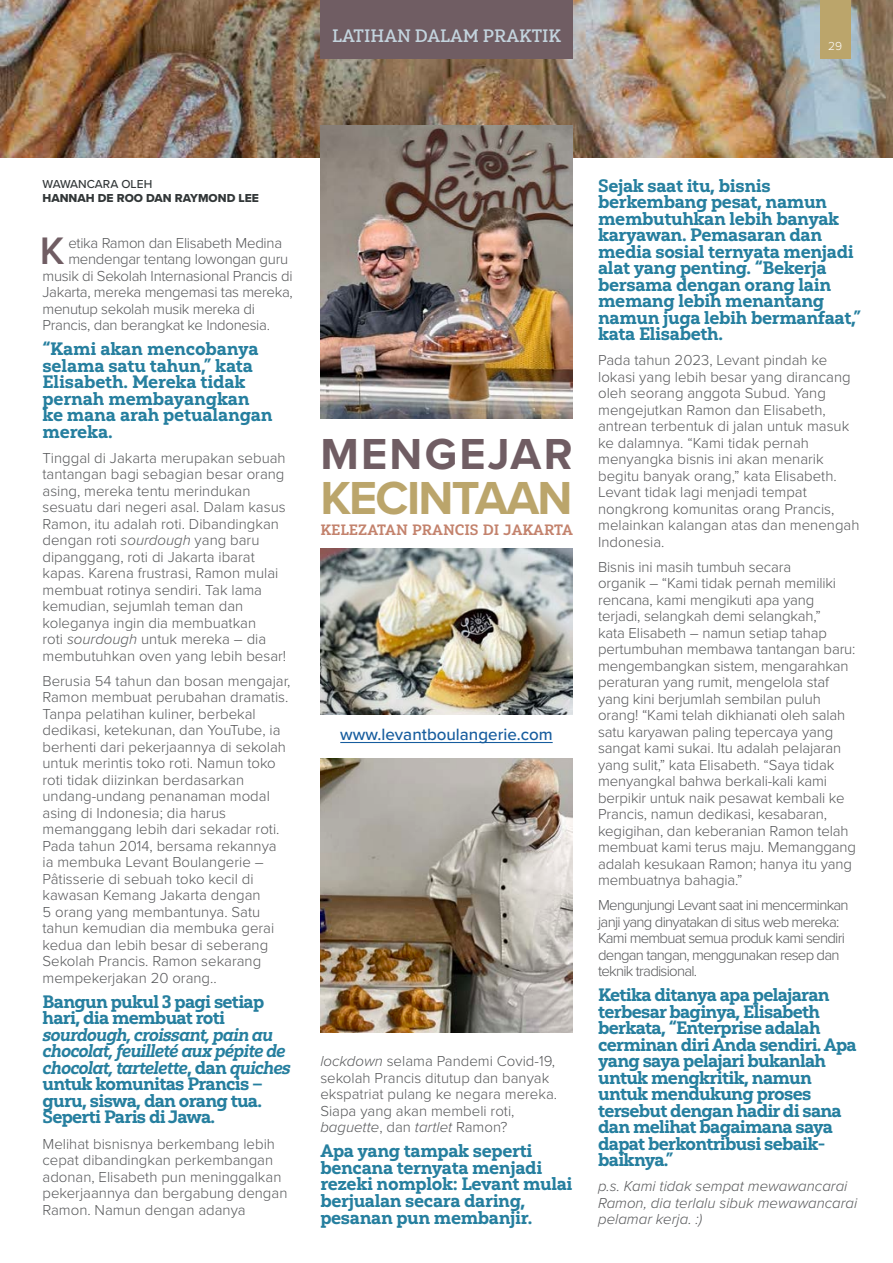
<style>
.page{position:relative;width:893px;height:1263px;background:#fff}
.page>*{position:absolute;margin:0;border:0;box-sizing:border-box;transform-origin:0 0}
.Body_text{font:700 48px "Proxima Nova";letter-spacing:-.035em;color:#bba56b}
.Body_text-2{font:700 45px "Proxima Nova";letter-spacing:.05em;color:#705d63}
.Drop_cap_text{font:600 39.75px "Proxima Nova";color:#705d63}
.Pull_out_text{font:18px/16.5px "Yorkten Slab Nor Ex B";letter-spacing:-.025em;color:#267f9f}
.t1{font:18px "Yorkten Slab Nor Med";color:#c3d4de}
.Body_text-3{font:500 16.95px "Proxima Nova";color:#175d9e}
.Body_text-4{font:300 15px/16.5px "Proxima Nova";color:#57585a}
.Drop_cap_text-2{font:300 15px "Proxima Nova";letter-spacing:-.02em;color:#57585a}
.Body_text-5{font:300 15px/16.5px "Proxima Nova";letter-spacing:-.05em;color:#57585a}
.Body_text-6{font:italic 300 15px/16.5px "Proxima Nova";color:#57585a}
.Body_text-7{font:15px "Yorkten Slab Nor Bol";color:#c3826c}
.Body_text-8{font:12px/14.4px "Proxima Nova Extrabld";color:#323738}
.t2{font:300 12px "Proxima Nova";color:#fff}
.s1{font-family:"Proxima Nova";font-weight:500}
.s2{font-style:italic}
.s3{font-family:"Yorkten Slab Nor Ex B It"}
</style>
<div class="page">
<img style="left:0;top:0;width:893px;height:157px">
<img style="left:320px;top:125px;width:253px;height:294px">
<img style="left:320px;top:549px;width:253px;height:165px">
<img style="left:320px;top:758px;width:253px;height:274px">
<hr style="left:340px;top:742px;width:213px;height:1px;background:#175d9e">
<div style="left:320px;top:0;width:253px;height:58px;background:#705d63"></div>
<div style="left:820px;top:0;width:30px;height:58px;background:#bba56b"></div>
<p class="t1" style="left:332px;top:25px;width:231px">LATIHAN DALAM PRAKTIK</p>
<p class="t2" style="left:828px;top:37px;width:15px">29</p>
<p class="Body_text-8" style="left:43px;top:177px;width:218px"><span class="s1">WAWANCARA OLEH<br></span>HANNAH DE ROO DAN RAYMOND LEE</p>
<p class="Drop_cap_text" style="left:40px;top:221px;width:26px">K</p>
<p class="Drop_cap_text-2" style="left:68px;top:232px;width:215px">etika Ramon dan Elisabeth Medina</p>
<p class="Drop_cap_text-2" style="left:68px;top:248px;width:221px">mendengar tentang lowongan guru</p>
<p class="Drop_cap_text-2" style="left:43px;top:265px;width:252px">musik di Sekolah Internasional Prancis di</p>
<p class="Drop_cap_text-2" style="left:43px;top:281px;width:252px">Jakarta, mereka mengemasi tas mereka,</p>
<p class="Drop_cap_text-2" style="left:43px;top:298px;width:214px">menutup sekolah musik mereka di</p>
<p class="Drop_cap_text-2" style="left:43px;top:314px;width:229px">Prancis, dan berangkat ke Indonesia.</p>
<p class="Pull_out_text" style="left:43px;top:341px;width:232px">“Kami akan mencobanya selama satu tahun,” kata<br>Elisabeth. Mereka tidak pernah membayangkan ke mana arah petualangan mereka.</p>
<p class="Body_text-4" style="left:43px;top:449px;width:245px">Tinggal di Jakarta merupakan sebuah tantangan bagi sebagian besar orang asing, mereka tentu merindukan sesuatu dari negeri asal. Dalam kasus Ramon, itu adalah roti. Dibandingkan dengan roti <span class="s2">sourdough</span> yang baru dipanggang, roti di Jakarta ibarat kapas. Karena frustrasi, Ramon mulai membuat rotinya sendiri. Tak lama kemudian, sejumlah teman dan koleganya ingin dia membuatkan<br>roti <span class="s2">sourdough</span> untuk mereka – dia membutuhkan oven yang lebih besar!</p>
<p class="Body_text-4" style="left:43px;top:672px;width:250px">Berusia 54 tahun dan bosan mengajar, Ramon membuat perubahan dramatis.<br>Tanpa pelatihan kuliner, berbekal dedikasi, ketekunan, dan YouTube, ia berhenti dari pekerjaannya di sekolah untuk merintis toko roti. Namun toko roti tidak diizinkan berdasarkan undang-undang penanaman modal asing di Indonesia; dia harus memanggang lebih dari sekadar roti.<br>Pada tahun 2014, bersama rekannya ia membuka Levant Boulangerie – Pâtisserie di sebuah toko kecil di kawasan Kemang Jakarta dengan<br>5 orang yang membantunya. Satu tahun kemudian dia membuka gerai kedua dan lebih besar di seberang Sekolah Prancis. Ramon sekarang mempekerjakan 20 orang..</p>
<p class="Pull_out_text" style="left:43px;top:993px;width:250px">Bangun pukul 3 pagi setiap hari, dia membuat roti <span class="s3">sourdough, croissant, pain au chocolat, feuilleté aux pépite de chocolat, tartelette</span>, dan <span class="s3">quiches </span>untuk komunitas Prancis – guru, siswa, dan orang tua.<br>Seperti Paris di Jawa.</p>
<p class="Body_text-4" style="left:43px;top:1134px;width:246px">Melihat bisnisnya berkembang lebih cepat dibandingkan perkembangan adonan, Elisabeth pun meninggalkan pekerjaannya dan bergabung dengan Ramon. Namun dengan adanya</p>
<p class="Body_text-2" style="left:320px;top:421px;width:254px">MENGEJAR</p>
<p class="Body_text" style="left:320px;top:462px;width:254px">KECINTAAN</p>
<p class="Body_text-7" style="left:320px;top:520px;width:254px">KELEZATAN PRANCIS DI JAKARTA</p>
<p class="Body_text-3" style="left:340px;top:722px;width:214px">www.levantboulangerie.com</p>
<p class="Body_text-4" style="left:320px;top:1052px;width:238px"><span class="s2">lockdown</span> selama Pandemi Covid-19, sekolah Prancis ditutup dan banyak ekspatriat pulang ke negara mereka.<br>Siapa yang akan membeli roti, <span class="s2">baguette</span>, dan <span class="s2">tartlet</span> Ramon?</p>
<p class="Pull_out_text" style="left:320px;top:1143px;width:254px">Apa yang tampak seperti bencana ternyata menjadi rezeki nomplok: Levant mulai berjualan secara daring, pesanan pun membanjir.</p>
<p class="Pull_out_text" style="left:598px;top:177px;width:264px">Sejak saat itu, bisnis berkembang pesat, namun membutuhkan lebih banyak karyawan. Pemasaran dan media sosial ternyata menjadi alat yang penting. “Bekerja bersama dengan orang lain memang lebih menantang namun juga lebih bermanfaat,” kata Elisabeth.</p>
<p class="Body_text-4" style="left:598px;top:351px;width:263px">Pada tahun 2023, Levant pindah ke lokasi yang lebih besar yang dirancang oleh seorang anggota Subud. Yang mengejutkan Ramon dan Elisabeth, antrean terbentuk di jalan untuk masuk ke dalamnya. “Kami tidak pernah menyangka bisnis ini akan menarik begitu banyak orang,” kata Elisabeth.<br>Levant tidak lagi menjadi tempat nongkrong komunitas orang Prancis, melainkan kalangan atas dan menengah Indonesia.</p>
<p class="Body_text-4" style="left:598px;top:557px;width:259px">Bisnis ini masih tumbuh secara<br>organik – “Kami tidak pernah memiliki rencana, kami mengikuti apa yang terjadi, selangkah demi selangkah,”<br>kata Elisabeth – namun setiap tahap pertumbuhan membawa tantangan baru: mengembangkan sistem, mengarahkan peraturan yang rumit, mengelola staf yang kini berjumlah sembilan puluh orang! “Kami telah dikhianati oleh salah satu karyawan paling tepercaya yang sangat kami sukai. Itu adalah pelajaran yang sulit,” kata Elisabeth. “Saya tidak menyangkal bahwa berkali-kali kami berpikir untuk naik pesawat kembali ke Prancis, namun dedikasi, kesabaran, kegigihan, dan keberanian Ramon telah membuat kami terus maju. Memanggang adalah kesukaan Ramon; hanya itu yang membuatnya bahagia.”</p>
<p class="Body_text-5" style="left:598px;top:896px;width:252px">Mengunjungi Levant saat ini mencerminkan janji yang dinyatakan di situs web mereka:<br>Kami membuat semua produk kami sendiri dengan tangan, menggunakan resep dan teknik tradisional.</p>
<p class="Pull_out_text" style="left:598px;top:986px;width:260px">Ketika ditanya apa pelajaran terbesar baginya, Elisabeth berkata, “Enterprise adalah cerminan diri Anda sendiri. Apa yang saya pelajari bukanlah untuk mengkritik, namun untuk mendukung proses tersebut dengan hadir di sana dan melihat bagaimana saya dapat berkontribusi sebaik&shy;baiknya.”</p>
<p class="Body_text-6" style="left:598px;top:1177px;width:261px">p.s. Kami tidak sempat mewawancarai<br>Ramon, dia terlalu sibuk mewawancarai pelamar kerja. :)</p>
</div>
